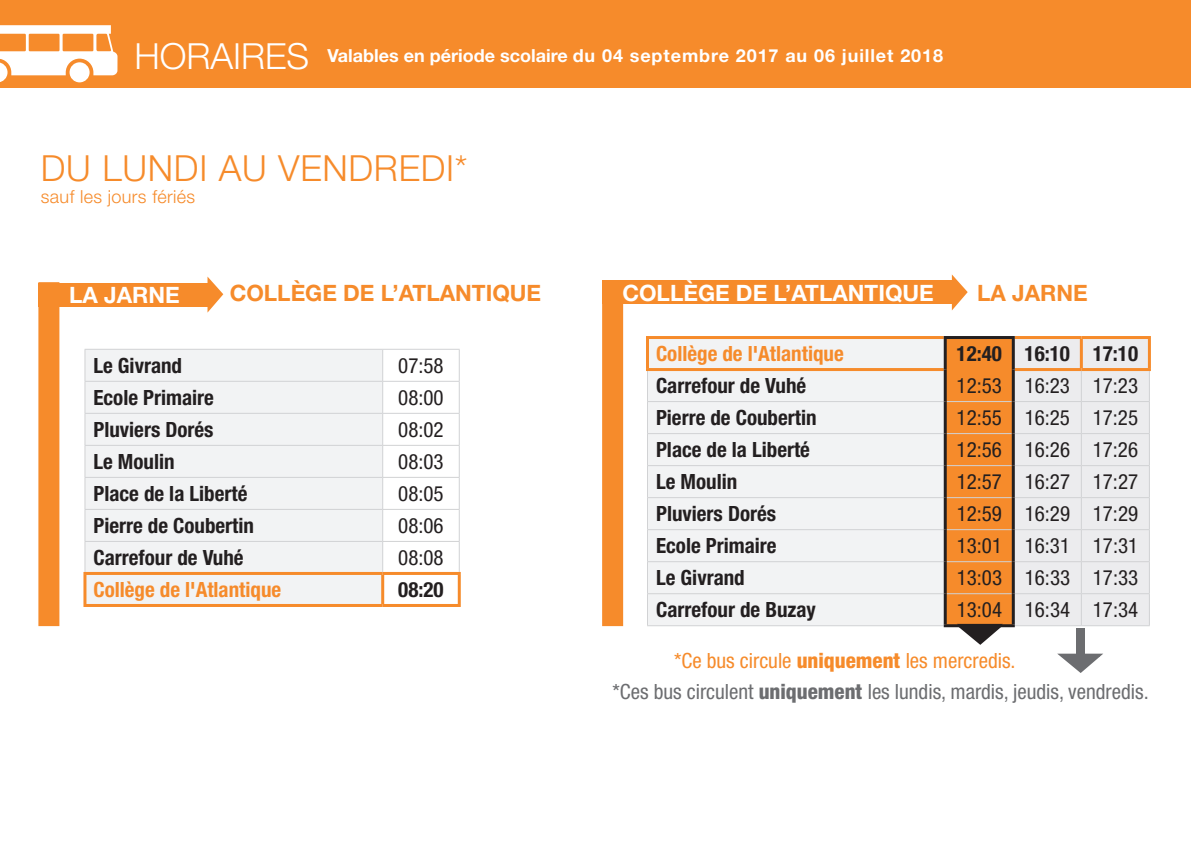
<style>
.page{position:relative;width:1191px;height:851px;background:#fff}
.page>*{position:absolute;margin:0;border:0;box-sizing:border-box;transform-origin:0 0}
.t1{font:300 36px "Helvetica Neue LT Std";letter-spacing:.02em;color:#f68b2b}
.t2{font:700 22.5px "Helvetica Neue LT Std";color:#f68b2b}
.t3{font:700 22.5px "Helvetica Neue LT Std";color:#fff}
.t4{font:700 condensed 21px "Helvetica Neue LT Std";color:#231f20}
.t5{font:condensed 21px "Helvetica Neue LT Std";color:#231f20}
.t6{font:condensed 21px/30.3px "Helvetica Neue LT Std";color:#6c6d70}
.t7{font:700 condensed 21px "Helvetica Neue LT Std";color:#f68b2b}
.t8{font:700 18px "Helvetica Neue LT Std";letter-spacing:.05em;color:#fff}
.t9{font:300 18px "Helvetica Neue LT Std";letter-spacing:.02em;color:#f68b2b}
.s1{font-weight:300;font-size:36px}
.s2{color:#f68b2b}
.s3{font-weight:800;color:#f68b2b}
.s4{font-weight:800}
</style>
<div class="page">
<div style="left:0;top:0;width:1191px;height:87px;background:#f68b2b"></div>
<div style="left:38px;top:282px;width:21px;height:344px;background:#f68b2b"></div>
<div style="left:85px;top:350px;width:297px;height:254px;background:#f2f3f4"></div>
<hr style="left:85px;top:349px;width:298px;height:1px;background:#d1d2d4">
<hr style="left:84px;top:349px;width:1px;height:32px;background:#d1d2d4">
<hr style="left:383px;top:349px;width:76px;height:1px;background:#d1d2d4">
<hr style="left:382px;top:349px;width:1px;height:32px;background:#d1d2d4">
<hr style="left:459px;top:349px;width:1px;height:32px;background:#d1d2d4">
<hr style="left:85px;top:381px;width:298px;height:1px;background:#d1d2d4">
<hr style="left:84px;top:381px;width:1px;height:32px;background:#d1d2d4">
<hr style="left:383px;top:381px;width:76px;height:1px;background:#d1d2d4">
<hr style="left:382px;top:381px;width:1px;height:32px;background:#d1d2d4">
<hr style="left:459px;top:381px;width:1px;height:32px;background:#d1d2d4">
<hr style="left:85px;top:413px;width:298px;height:1px;background:#d1d2d4">
<hr style="left:84px;top:413px;width:1px;height:32px;background:#d1d2d4">
<hr style="left:383px;top:413px;width:76px;height:1px;background:#d1d2d4">
<hr style="left:382px;top:413px;width:1px;height:32px;background:#d1d2d4">
<hr style="left:459px;top:413px;width:1px;height:32px;background:#d1d2d4">
<hr style="left:85px;top:445px;width:298px;height:1px;background:#d1d2d4">
<hr style="left:84px;top:445px;width:1px;height:32px;background:#d1d2d4">
<hr style="left:383px;top:445px;width:76px;height:1px;background:#d1d2d4">
<hr style="left:382px;top:445px;width:1px;height:32px;background:#d1d2d4">
<hr style="left:459px;top:445px;width:1px;height:32px;background:#d1d2d4">
<hr style="left:85px;top:477px;width:298px;height:1px;background:#d1d2d4">
<hr style="left:84px;top:477px;width:1px;height:32px;background:#d1d2d4">
<hr style="left:383px;top:477px;width:76px;height:1px;background:#d1d2d4">
<hr style="left:382px;top:477px;width:1px;height:32px;background:#d1d2d4">
<hr style="left:459px;top:477px;width:1px;height:32px;background:#d1d2d4">
<hr style="left:85px;top:509px;width:298px;height:1px;background:#d1d2d4">
<hr style="left:84px;top:509px;width:1px;height:32px;background:#d1d2d4">
<hr style="left:383px;top:509px;width:76px;height:1px;background:#d1d2d4">
<hr style="left:382px;top:509px;width:1px;height:32px;background:#d1d2d4">
<hr style="left:459px;top:509px;width:1px;height:32px;background:#d1d2d4">
<hr style="left:85px;top:541px;width:298px;height:1px;background:#d1d2d4">
<hr style="left:84px;top:541px;width:1px;height:31px;background:#d1d2d4">
<hr style="left:383px;top:541px;width:76px;height:1px;background:#d1d2d4">
<hr style="left:382px;top:541px;width:1px;height:31px;background:#d1d2d4">
<hr style="left:459px;top:541px;width:1px;height:31px;background:#d1d2d4">
<hr style="left:83px;top:572px;width:300px;height:3px;background:#f68b2b">
<hr style="left:83px;top:575px;width:3px;height:29px;background:#f68b2b">
<hr style="left:383px;top:572px;width:78px;height:3px;background:#f68b2b">
<hr style="left:381px;top:575px;width:3px;height:29px;background:#f68b2b">
<hr style="left:458px;top:575px;width:3px;height:29px;background:#f68b2b">
<hr style="left:83px;top:604px;width:300px;height:3px;background:#f68b2b">
<hr style="left:383px;top:604px;width:78px;height:3px;background:#f68b2b">
<div style="left:38px;top:283px;width:172px;height:23px;background:#f68b2b"></div>
<svg style="left:207px;top:276px;width:16px;height:36px"></svg>
<svg style="left:0;top:25px;width:117px;height:57px"></svg>
<div style="left:602px;top:281px;width:21px;height:345px;background:#f68b2b"></div>
<div style="left:648px;top:339px;width:295px;height:286px;background:#f2f3f4"></div>
<hr style="left:647px;top:371px;width:1px;height:30px;background:#d1d2d4">
<hr style="left:647px;top:402px;width:1px;height:31px;background:#d1d2d4">
<hr style="left:647px;top:434px;width:1px;height:31px;background:#d1d2d4">
<hr style="left:647px;top:466px;width:1px;height:31px;background:#d1d2d4">
<hr style="left:647px;top:498px;width:1px;height:31px;background:#d1d2d4">
<hr style="left:647px;top:530px;width:1px;height:31px;background:#d1d2d4">
<hr style="left:647px;top:562px;width:1px;height:31px;background:#d1d2d4">
<hr style="left:647px;top:594px;width:1px;height:31px;background:#d1d2d4">
<hr style="left:647px;top:401px;width:296px;height:1px;background:#d1d2d4">
<hr style="left:647px;top:433px;width:296px;height:1px;background:#d1d2d4">
<hr style="left:647px;top:465px;width:296px;height:1px;background:#d1d2d4">
<hr style="left:647px;top:497px;width:296px;height:1px;background:#d1d2d4">
<hr style="left:647px;top:529px;width:296px;height:1px;background:#d1d2d4">
<hr style="left:647px;top:561px;width:296px;height:1px;background:#d1d2d4">
<hr style="left:647px;top:593px;width:296px;height:1px;background:#d1d2d4">
<hr style="left:647px;top:625px;width:296px;height:1px;background:#d1d2d4">
<hr style="left:646px;top:336px;width:297px;height:3px;background:#f68b2b">
<hr style="left:646px;top:339px;width:3px;height:29px;background:#f68b2b">
<hr style="left:1014px;top:336px;width:67px;height:3px;background:#f68b2b">
<hr style="left:1081px;top:336px;width:69px;height:3px;background:#f68b2b">
<hr style="left:1147px;top:339px;width:3px;height:29px;background:#f68b2b">
<hr style="left:646px;top:368px;width:297px;height:3px;background:#f68b2b">
<hr style="left:1081px;top:368px;width:69px;height:3px;background:#f68b2b">
<hr style="left:943px;top:336px;width:71px;height:3px;background:#231f20">
<hr style="left:943px;top:339px;width:3px;height:30px;background:#231f20">
<hr style="left:943px;top:369px;width:3px;height:32px;background:#231f20">
<hr style="left:943px;top:401px;width:3px;height:32px;background:#231f20">
<hr style="left:943px;top:433px;width:3px;height:32px;background:#231f20">
<hr style="left:943px;top:465px;width:3px;height:32px;background:#231f20">
<hr style="left:943px;top:497px;width:3px;height:32px;background:#231f20">
<hr style="left:943px;top:529px;width:3px;height:32px;background:#231f20">
<hr style="left:943px;top:561px;width:3px;height:32px;background:#231f20">
<hr style="left:943px;top:593px;width:3px;height:31px;background:#231f20">
<hr style="left:943px;top:624px;width:71px;height:3px;background:#231f20">
<div style="left:602px;top:281px;width:352px;height:23px;background:#f68b2b"></div>
<svg style="left:952px;top:274px;width:15px;height:36px"></svg>
<svg style="left:945px;top:337px;width:204px;height:336px"></svg>
<div style="left:1075px;top:628px;width:9px;height:25px;background:#6c6d70"></div>
<p class="t8" style="left:134px;top:45px;width:810px"><span class="s1">HORAIRES</span> Valables en période scolaire du 04 septembre 2017 au 06 juillet 2018</p>
<h1 class="t1" style="left:41px;top:146px;width:428px">DU LUNDI AU VENDREDI*</h1>
<p class="t9" style="left:41px;top:185px;width:156px">sauf les jours fériés</p>
<p class="t3" style="left:69px;top:280px;width:112px">LA JARNE</p>
<p class="t2" style="left:230px;top:279px;width:313px">COLLÈGE DE L’ATLANTIQUE</p>
<p class="t4" style="left:93px;top:352px;width:90px">Le Givrand</p>
<p class="t5" style="left:398px;top:353px;width:47px">07:58</p>
<p class="t4" style="left:93px;top:384px;width:122px">Ecole Primaire</p>
<p class="t5" style="left:398px;top:385px;width:47px">08:00</p>
<p class="t4" style="left:93px;top:416px;width:122px">Pluviers Dorés</p>
<p class="t5" style="left:398px;top:417px;width:47px">08:02</p>
<p class="t4" style="left:93px;top:448px;width:83px">Le Moulin</p>
<p class="t5" style="left:398px;top:449px;width:47px">08:03</p>
<p class="t4" style="left:93px;top:480px;width:155px">Place de la Liberté</p>
<p class="t5" style="left:398px;top:481px;width:47px">08:05</p>
<p class="t4" style="left:93px;top:512px;width:162px">Pierre de Coubertin</p>
<p class="t5" style="left:398px;top:513px;width:47px">08:06</p>
<p class="t4" style="left:93px;top:544px;width:152px">Carrefour de Vuhé</p>
<p class="t5" style="left:398px;top:545px;width:47px">08:08</p>
<p class="t7" style="left:93px;top:576px;width:189px">Collège de l'Atlantique</p>
<p class="t4" style="left:398px;top:576px;width:47px">08:20</p>
<p class="t3" style="left:622px;top:278px;width:313px">COLLÈGE DE L’ATLANTIQUE</p>
<p class="t2" style="left:977px;top:279px;width:112px">LA JARNE</p>
<p class="t7" style="left:656px;top:341px;width:189px">Collège de l'Atlantique</p>
<p class="t4" style="left:956px;top:341px;width:183px">12:40 16:10 17:10</p>
<p class="t4" style="left:656px;top:373px;width:152px">Carrefour de Vuhé</p>
<p class="t5" style="left:956px;top:373px;width:183px">12:53 16:23 17:23</p>
<p class="t4" style="left:656px;top:405px;width:162px">Pierre de Coubertin</p>
<p class="t5" style="left:956px;top:405px;width:183px">12:55 16:25 17:25</p>
<p class="t4" style="left:656px;top:437px;width:155px">Place de la Liberté</p>
<p class="t5" style="left:956px;top:437px;width:183px">12:56 16:26 17:26</p>
<p class="t4" style="left:656px;top:469px;width:83px">Le Moulin</p>
<p class="t5" style="left:956px;top:469px;width:183px">12:57 16:27 17:27</p>
<p class="t4" style="left:656px;top:501px;width:122px">Pluviers Dorés</p>
<p class="t5" style="left:956px;top:501px;width:183px">12:59 16:29 17:29</p>
<p class="t4" style="left:656px;top:533px;width:122px">Ecole Primaire</p>
<p class="t5" style="left:956px;top:533px;width:183px">13:01 16:31 17:31</p>
<p class="t4" style="left:656px;top:565px;width:90px">Le Givrand</p>
<p class="t5" style="left:956px;top:565px;width:183px">13:03 16:33 17:33</p>
<p class="t4" style="left:656px;top:597px;width:161px">Carrefour de Buzay</p>
<p class="t5" style="left:956px;top:597px;width:183px">13:04 16:34 17:34</p>
<p class="t6" style="left:612px;top:645px;width:538px;text-indent:62px"><span class="s2">*Ce bus circule</span> <span class="s3">uniquement</span> <span class="s2">les mercredis.<br></span>*Ces bus circulent <span class="s4">uniquement</span> les lundis, mardis, jeudis, vendredis.</p>
</div>
